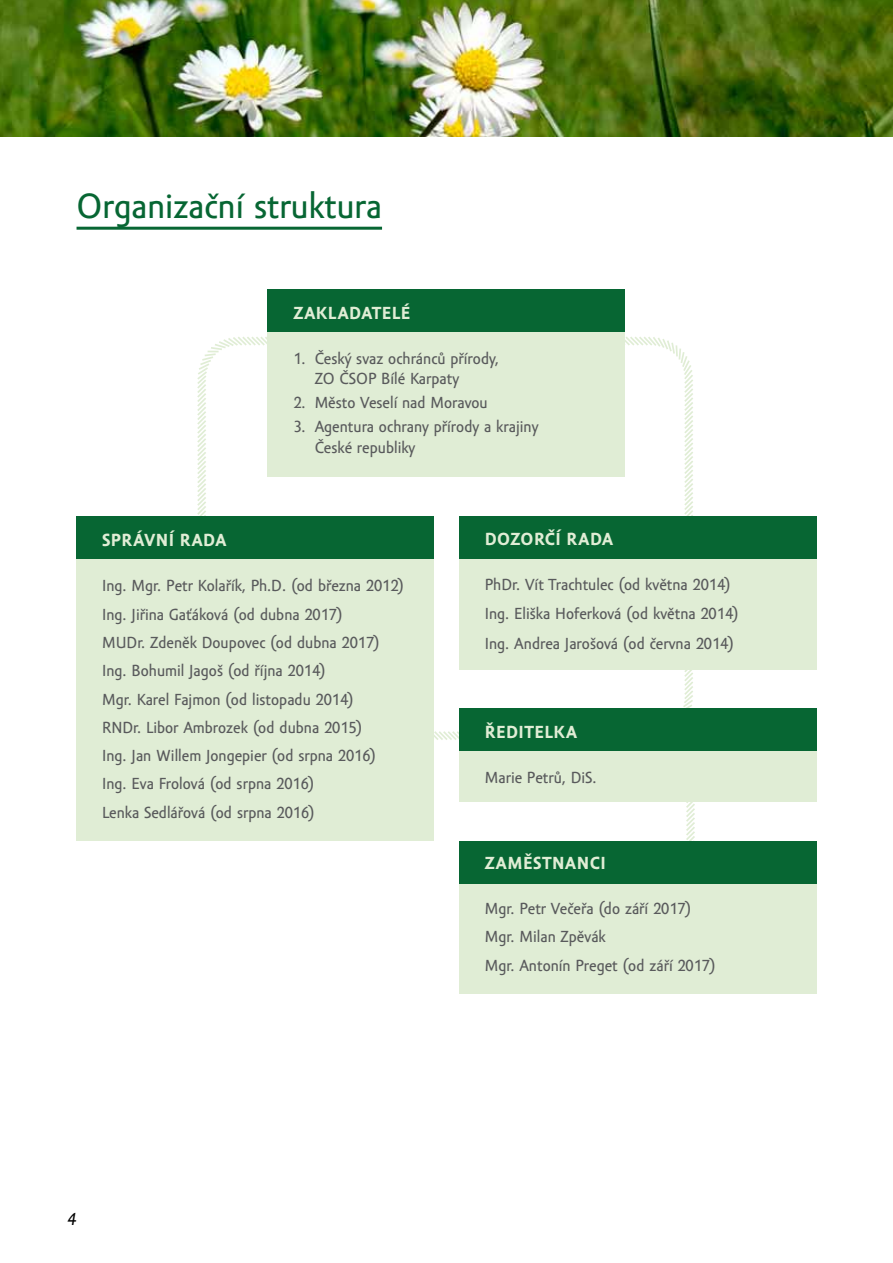
<style>
.page{position:relative;width:893px;height:1263px;background:#fff}
.page>*{position:absolute;margin:0;border:0;box-sizing:border-box;transform-origin:0 0}
.t1{font:36px "Amor Sans Text Pro";color:#076633}
.t2{font:700 18px "Amor Sans Text Pro";letter-spacing:.035em;color:#e0edd5}
.t3{font:italic 18px "Amor Sans Text Pro";color:#000}
.t4{font:16.5px/28.3px "Amor Sans Text Pro";color:#595a5c}
</style>
<div class="page">
<img style="left:0;top:0;width:893px;height:136px">
<svg style="left:686px;top:802px;width:9px;height:39px"></svg>
<svg style="left:195px;top:335px;width:500px;height:405px"></svg>
<hr style="left:77px;top:227px;width:305px;height:3px;background:#076633">
<div style="left:268px;top:321px;width:357px;height:155px;background:#e0edd5"></div>
<div style="left:268px;top:289px;width:357px;height:43px;background:#076633"></div>
<div style="left:77px;top:549px;width:357px;height:292px;background:#e0edd5"></div>
<div style="left:77px;top:517px;width:357px;height:42px;background:#076633"></div>
<div style="left:459px;top:549px;width:357px;height:121px;background:#e0edd5"></div>
<div style="left:459px;top:517px;width:357px;height:42px;background:#076633"></div>
<div style="left:459px;top:740px;width:357px;height:62px;background:#e0edd5"></div>
<div style="left:459px;top:708px;width:357px;height:43px;background:#076633"></div>
<div style="left:459px;top:873px;width:357px;height:120px;background:#e0edd5"></div>
<div style="left:459px;top:841px;width:357px;height:42px;background:#076633"></div>
<h1 class="t1" style="left:77px;top:187px;width:307px">Organizační struktura</h1>
<p class="t2" style="left:293px;top:303px;width:118px">ZAKLADATELÉ</p>
<p class="t4" style="left:315px;top:349px;width:186px;line-height:19.8px;text-indent:-21px">1. Český svaz ochránců přírody,<br>ZO ČSOP Bílé Karpaty</p>
<p class="t4" style="left:293px;top:388px;width:196px">2. Město Veselí nad Moravou</p>
<p class="t4" style="left:315px;top:416px;width:225px;line-height:21.6px;text-indent:-21px">3. Agentura ochrany přírody a krajiny<br>České republiky</p>
<p class="t2" style="left:102px;top:531px;width:126px">SPRÁVNÍ RADA</p>
<p class="t4" style="left:102px;top:572px;width:304px">Ing. Mgr. Petr Kolařík, Ph.D. (od března 2012)<br>Ing. Jiřina Gaťáková (od dubna 2017)<br>MUDr. Zdeněk Doupovec (od dubna 2017)<br>Ing. Bohumil Jagoš (od října 2014)<br>Mgr. Karel Fajmon (od listopadu 2014)<br>RNDr. Libor Ambrozek (od dubna 2015)<br>Ing. Jan Willem Jongepier (od srpna 2016)<br>Ing. Eva Frolová (od srpna 2016)<br>Lenka Sedlářová (od srpna 2016)</p>
<p class="t2" style="left:485px;top:530px;width:130px">DOZORČÍ RADA</p>
<p class="t4" style="left:485px;top:571px;width:255px">PhDr. Vít Trachtulec (od května 2014)<br>Ing. Eliška Hoferková (od května 2014)</p>
<p class="t4" style="left:485px;top:629px;width:251px">Ing. Andrea Jarošová (od června 2014)</p>
<p class="t2" style="left:485px;top:723px;width:94px">ŘEDITELKA</p>
<p class="t4" style="left:485px;top:764px;width:113px">Marie Petrů, DiS.</p>
<p class="t2" style="left:485px;top:853px;width:123px">ZAMĚSTNANCI</p>
<p class="t4" style="left:485px;top:895px;width:232px">Mgr. Petr Večeřa (do září 2017)<br>Mgr. Milan Zpěvák<br>Mgr. Antonín Preget (od září 2017)</p>
<p class="t3" style="left:67px;top:1209px;width:11px">4</p>
</div>
